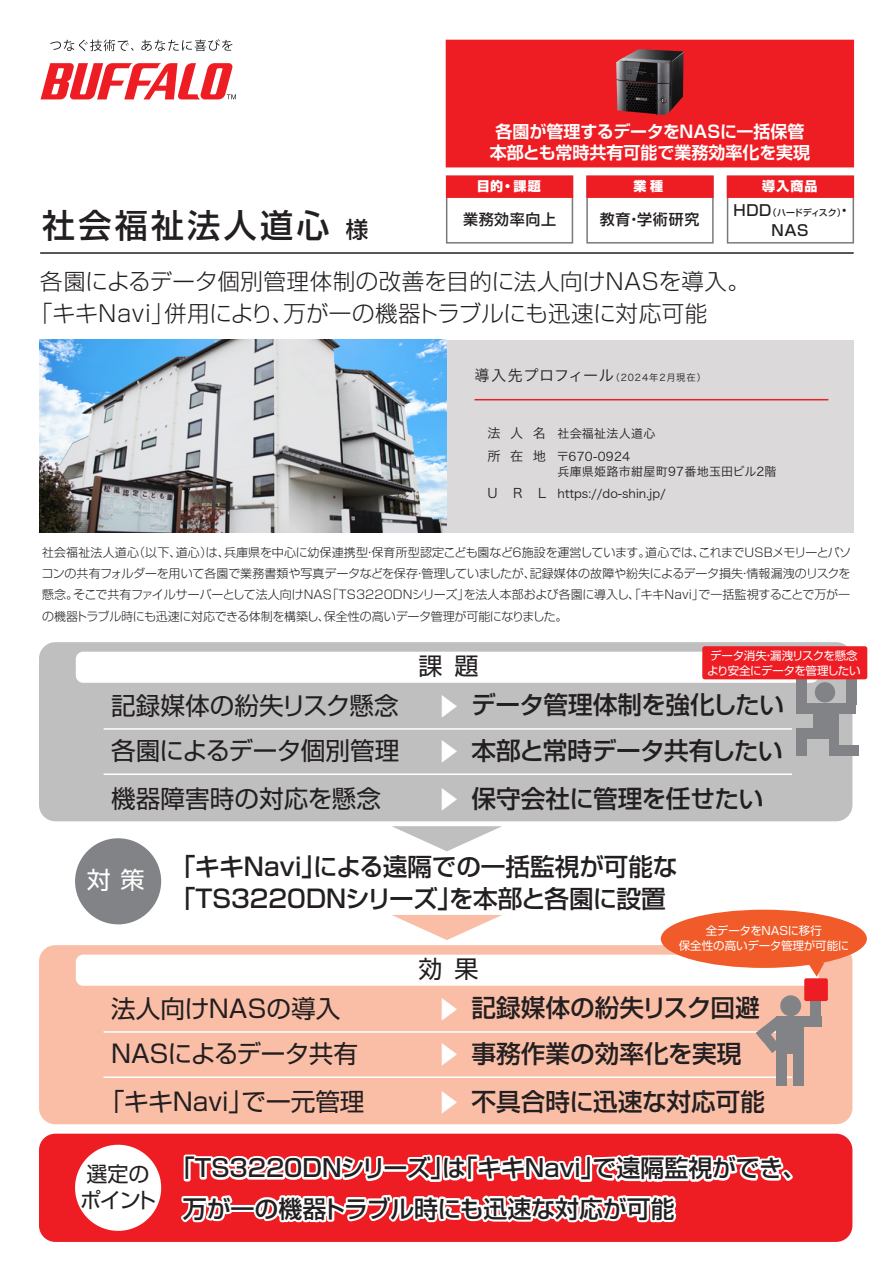
<style>
.page{position:relative;width:893px;height:1263px;background:#fff}
.page>*{position:absolute;margin:0;border:0;box-sizing:border-box;transform-origin:0 0}
.t1{font:500 33px "Shin Go Pro";letter-spacing:.1em;color:#231f20}
.t2{font:500 24.6px/31.5px "Shin Go Pro";color:#231f20}
.t3{font:24.6px "Shin Go Pro";color:#231f20}
.t4{font:500 24.6px "Shin Go Pro";letter-spacing:-.025em;color:#231f20}
.t5{font:24.6px "Shin Go Pro";letter-spacing:-.03em;color:#231f20}
.t6{font:500 24.6px "Shin Go Pro";letter-spacing:-.02em;color:#231f20}
.t7{font:500 24.6px "Shin Go Pro";color:#fff}
.t8{font:500 24px/40.5px "Shin Go Pro";letter-spacing:-.01em;color:#231f20}
.t9{font:24px "Shin Go Pro";color:#231f20}
.t10{font:24px "Shin Go Pro";color:#fff}
.t11{font:300 22.5px/32px "Shin Go Pro";letter-spacing:.01em;color:#231f20}
.t12{font:21px/25.2px "Shin Go Pro";letter-spacing:-.045em;color:#231f20;text-align:center}
.t13{font:700 16.95px/21.3px "Shin Go Pro De";color:#fff;text-align:center}
.t14{font:500 15px "Shin Go Pro";letter-spacing:.04em;color:#231f20}
.t15{font:13.2px/22.5px "Hira Kaku Pro W3";letter-spacing:.725em;color:#231f20}
.t16{font:800 13.05px "Shin Go Pro";letter-spacing:.08em;color:#fff}
.t17{font:300 12px/21px "Shin Go Pro";letter-spacing:-.03em;color:#231f20;text-align:justify}
.t18{font:12px/22.5px "Hira Kaku Pro W3";letter-spacing:.025em;color:#231f20}
.t19{font:11.55px/15px "Shin Go Pro";letter-spacing:-.025em;color:#fff}
.t20{font:9.45px "Hira Kaku Pro W3";letter-spacing:.1em;color:#231f20}
.t21{font:500 9px "Shin Go Pro";letter-spacing:-.06em;color:#231f20}
.s1{font-size:22.5px}
.s2{font-size:15px}
.s3{font-size:15.15px}
</style>
<div class="page">
<div style="left:39px;top:1134px;width:813px;height:108px;background:#ee1d23;border-radius:16px"></div>
<div style="left:446px;top:340px;width:408px;height:193px;background:#dbd9d9"></div>
<div style="left:39px;top:642px;width:813px;height:179px;background:#bfbfc0;border-radius:16px"></div>
<div style="left:76px;top:652px;width:742px;height:31px;background:#fff;border-radius:7px"></div>
<hr style="left:104px;top:728px;width:688px;height:2px;background:#fff">
<hr style="left:104px;top:773px;width:688px;height:2px;background:#fff">
<div style="left:39px;top:945px;width:813px;height:179px;background:#fabea7;border-radius:16px"></div>
<div style="left:76px;top:955px;width:742px;height:31px;background:#fff;border-radius:7px"></div>
<hr style="left:104px;top:1031px;width:688px;height:2px;background:#fff">
<hr style="left:104px;top:1076px;width:688px;height:2px;background:#fff">
<div style="left:75px;top:838px;width:86px;height:86px;background:#818386;border-radius:50%"></div>
<img style="left:39px;top:340px;width:407px;height:193px">
<svg style="left:50px;top:40px;width:84px;height:11px"></svg>
<svg style="left:141px;top:39px;width:91px;height:12px"></svg>
<svg style="left:41px;top:63px;width:195px;height:36px"></svg>
<div style="left:446px;top:40px;width:408px;height:127px;background:#ee1d23"></div>
<div style="left:446px;top:176px;width:127px;height:22px;background:#ee1d23;border:2px solid #ee1d23"></div>
<div style="left:727px;top:176px;width:127px;height:22px;background:#ee1d23;border:2px solid #ee1d23"></div>
<div style="left:586px;top:176px;width:128px;height:22px;background:#ee1d23;border:2px solid #ee1d23"></div>
<hr style="left:40px;top:252px;width:814px;height:2px;background:#231f20">
<svg style="left:75px;top:1144px;width:87px;height:87px"></svg>
<svg style="left:176px;top:1154px;width:621px;height:88px"></svg>
<hr style="left:474px;top:399px;width:354px;height:1px;background:#ee1d23">
<svg style="left:392px;top:826px;width:287px;height:114px"></svg>
<div style="left:815px;top:682px;width:20px;height:20px;background:#818386;border-radius:50%"></div>
<div style="left:813px;top:703px;width:25px;height:30px;background:#818386"></div>
<div style="left:796px;top:678px;width:11px;height:27px;background:#818386"></div>
<div style="left:846px;top:678px;width:10px;height:27px;background:#818386"></div>
<div style="left:796px;top:703px;width:60px;height:10px;background:#818386"></div>
<div style="left:796px;top:728px;width:35px;height:10px;background:#818386"></div>
<div style="left:831px;top:745px;width:28px;height:11px;background:#818386"></div>
<div style="left:796px;top:728px;width:10px;height:28px;background:#818386"></div>
<div style="left:829px;top:728px;width:9px;height:28px;background:#818386"></div>
<div style="left:702px;top:646px;width:165px;height:33px;background:#ee1d23;border-radius:3px"></div>
<div style="left:661px;top:910px;width:206px;height:58px;background:#f15a29;border-radius:50%"></div>
<div style="left:780px;top:995px;width:21px;height:21px;background:#818386;border-radius:50%"></div>
<div style="left:776px;top:1017px;width:28px;height:37px;background:#818386"></div>
<div style="left:811px;top:991px;width:10px;height:27px;background:#818386"></div>
<div style="left:776px;top:1017px;width:45px;height:10px;background:#818386"></div>
<svg style="left:756px;top:1017px;width:20px;height:36px"></svg>
<div style="left:776px;top:1040px;width:11px;height:45px;background:#818386"></div>
<div style="left:793px;top:1048px;width:11px;height:37px;background:#818386"></div>
<div style="left:804px;top:978px;width:24px;height:23px;background:#ee1d23;border-radius:2px"></div>
<svg style="left:809px;top:962px;width:15px;height:15px"></svg>
<img style="left:616px;top:49px;width:67px;height:66px">
<h1 class="t1" style="left:42px;top:199px;width:328px">社会福祉法人道心 <span class="s1">様</span></h1>
<h3 class="t13" style="left:490px;top:118px;width:322px">各園が管理するデータをNASに一括保管本部とも常時共有可能で業務効率化を実現</h3>
<p class="t16" style="left:477px;top:176px;width:66px">目的・課題</p>
<p class="t16" style="left:762px;top:176px;width:57px">導入商品</p>
<p class="t14" style="left:600px;top:207px;width:101px">教育・学術研究</p>
<p class="t16" style="left:634px;top:176px;width:31px">業種</p>
<p class="t21" style="left:734px;top:206px;width:120px"><span class="s2">HDD</span>（ハードディスク）<span class="s2">・</span></p>
<p class="t14" style="left:772px;top:217px;width:39px">NAS</p>
<p class="t14" style="left:463px;top:207px;width:94px">業務効率向上</p>
<h3 class="t11" style="left:30px;top:262px;width:722px;text-indent:10px">各園によるデータ個別管理体制の改善を目的に法人向けNASを導入。「キキNavi」併用により、万が一の機器トラブルにも迅速に対応可能</h3>
<p class="t20" style="left:474px;top:369px;width:233px"><span class="s3">導入先プロフィール</span>（2024年2月現在）</p>
<p class="t15" style="left:487px;top:421px;width:60px">法人名所在地</p>
<p class="t15" style="left:487px;top:481px;width:60px">URL</p>
<p class="t18" style="left:557px;top:422px;width:100px">社会福祉法人道心〒670-0924</p>
<p class="t18" style="left:557px;top:459px;width:221px">兵庫県姫路市紺屋町97番地玉田ビル2階https://do-shin.jp/</p>
<p class="t17" style="left:41px;top:541px;width:811px">社会福祉法人道心（以下、道心）は、兵庫県を中心に幼保連携型・保育所型認定こども園など6施設を運営しています。道心では、これまでUSBメモリーとパソコンの共有フォルダーを用いて各園で業務書類や写真データなどを保存・管理していましたが、記録媒体の故障や紛失によるデータ損失・情報漏洩のリスクを懸念。そこで共有ファイルサーバーとして法人向けNAS「TS3220DNシリーズ」を法人本部および各園に導入し、「キキNavi」で一括監視することで万が一の機器トラブル時にも迅速に対応できる体制を構築し、保全性の高いデータ管理が可能になりました。</p>
<h3 class="t9" style="left:418px;top:646px;width:61px">課題</h3>
<p class="t19" style="left:707px;top:647px;width:155px">データ消失・漏洩リスクを懸念より安全にデータを管理したい</p>
<h2 class="t3" style="left:111px;top:685px;width:289px">記録媒体の紛失リスク懸念</h2>
<h2 class="t7" style="left:469px;top:694px;width:26px;rotate:90deg">▲</h2>
<h2 class="t4" style="left:471px;top:685px;width:314px">データ管理体制を強化したい</h2>
<h2 class="t5" style="left:111px;top:731px;width:290px">各園によるデータ個別管理</h2>
<h2 class="t4" style="left:472px;top:731px;width:313px">本部と常時データ共有したい</h2>
<h2 class="t7" style="left:469px;top:739px;width:26px;rotate:90deg">▲</h2>
<h2 class="t3" style="left:111px;top:778px;width:271px">機器障害時の対応を懸念</h2>
<h2 class="t6" style="left:472px;top:778px;width:293px">保守会社に管理を任せたい</h2>
<h2 class="t7" style="left:469px;top:786px;width:26px;rotate:90deg">▲</h2>
<h3 class="t10" style="left:87px;top:861px;width:59px">対策</h3>
<h2 class="t2" style="left:171px;top:848px;width:508px">「キキNavi」による遠隔での一括監視が可能な「TS3220DNシリーズ」を本部と各園に設置</h2>
<h3 class="t9" style="left:418px;top:949px;width:61px">効果</h3>
<p class="t19" style="left:679px;top:922px;width:172px;text-align:center">全データをNASに移行<br>保全性の高いデータ管理が可能に</p>
<h2 class="t3" style="left:111px;top:988px;width:231px">法人向けNASの導入</h2>
<h2 class="t7" style="left:469px;top:997px;width:26px;rotate:90deg">▲</h2>
<h2 class="t2" style="left:472px;top:989px;width:290px">記録媒体の紛失リスク回避</h2>
<h2 class="t5" style="left:111px;top:1034px;width:249px">NASによるデータ共有</h2>
<h2 class="t2" style="left:472px;top:1035px;width:271px">事務作業の効率化を実現</h2>
<h2 class="t7" style="left:469px;top:1042px;width:26px;rotate:90deg">▲</h2>
<h2 class="t3" style="left:100px;top:1081px;width:266px">「キキNavi」で一元管理</h2>
<h2 class="t2" style="left:472px;top:1083px;width:295px">不具合時に迅速な対応可能</h2>
<h2 class="t7" style="left:469px;top:1089px;width:26px;rotate:90deg">▲</h2>
<h3 class="t12" style="left:80px;top:1159px;width:78px">選定のポイント</h3>
<h3 class="t8" style="left:183px;top:1145px;width:625px;text-indent:-12px">「TS3220DNシリーズ」は「キキNavi」で遠隔監視ができ、万が一の機器トラブル時にも迅速な対応が可能</h3>
</div>
